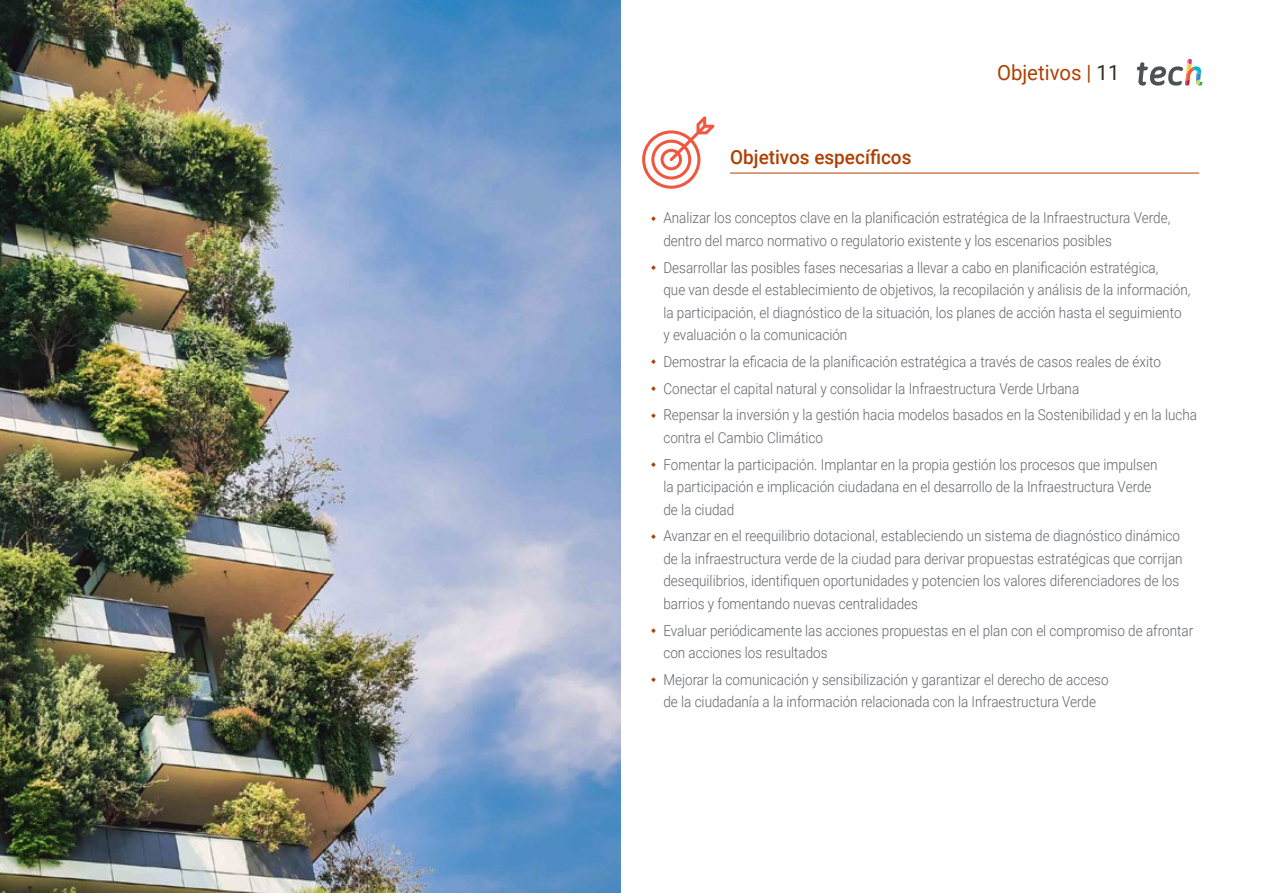
<style>
.page{position:relative;width:1263px;height:893px;background:#fff}
.page>*{position:absolute;margin:0;border:0;box-sizing:border-box;transform-origin:0 0}
.t1{font:21px "Roboto";color:#ae4000}
.t2{font:500 19.5px "Roboto";color:#ae4000}
.t3{font:300 15px/22.5px "Roboto";color:#61646a;scale:.9 1}
.s1{color:#312e20}
</style>
<div class="page">
<hr style="left:730px;top:173px;width:469px;height:1px;background:#ae4000">
<svg style="left:642px;top:116px;width:72px;height:73px"></svg>
<img style="left:0;top:0;width:621px;height:893px">
<svg style="left:1137px;top:59px;width:65px;height:27px"></svg>
<h2 class="t2" style="left:730px;top:144px;width:183px">Objetivos específicos</h2>
<h1 class="t1" style="left:997px;top:57px;width:124px">Objetivos | <span class="s1">11</span></h1>
<p class="t3" style="left:663px;top:206px;width:565px">Analizar los conceptos clave en la planificación estratégica de la Infraestructura Verde, dentro del marco normativo o regulatorio existente y los escenarios posibles</p>
<p class="t3" style="left:663px;top:255px;width:587px">Desarrollar las posibles fases necesarias a llevar a cabo en planificación estratégica,<br>que van desde el establecimiento de objetivos, la recopilación y análisis de la información, la participación, el diagnóstico de la situación, los planes de acción hasta el seguimiento y evaluación o la comunicación</p>
<p class="t3" style="left:663px;top:348px;width:594px;line-height:26.7px">Demostrar la eficacia de la planificación estratégica a través de casos reales de éxito<br>Conectar el capital natural y consolidar la Infraestructura Verde Urbana<br>Repensar la inversión y la gestión hacia modelos basados en la Sostenibilidad y en la lucha</p>
<p class="t3" style="left:663px;top:424px;width:550px;line-height:26.7px">contra el Cambio Climático<br>Fomentar la participación. Implantar en la propia gestión los procesos que impulsen</p>
<p class="t3" style="left:663px;top:475px;width:544px">la participación e implicación ciudadana en el desarrollo de la Infraestructura Verde de la ciudad</p>
<p class="t3" style="left:663px;top:524px;width:578px">Avanzar en el reequilibrio dotacional, estableciendo un sistema de diagnóstico dinámico de la infraestructura verde de la ciudad para derivar propuestas estratégicas que corrijan desequilibrios, identifiquen oportunidades y potencien los valores diferenciadores de los barrios y fomentando nuevas centralidades</p>
<p class="t3" style="left:663px;top:618px;width:590px">Evaluar periódicamente las acciones propuestas en el plan con el compromiso de afrontar con acciones los resultados</p>
<p class="t3" style="left:663px;top:668px;width:496px">Mejorar la comunicación y sensibilización y garantizar el derecho de acceso de la ciudadanía a la información relacionada con la Infraestructura Verde</p>
</div>
